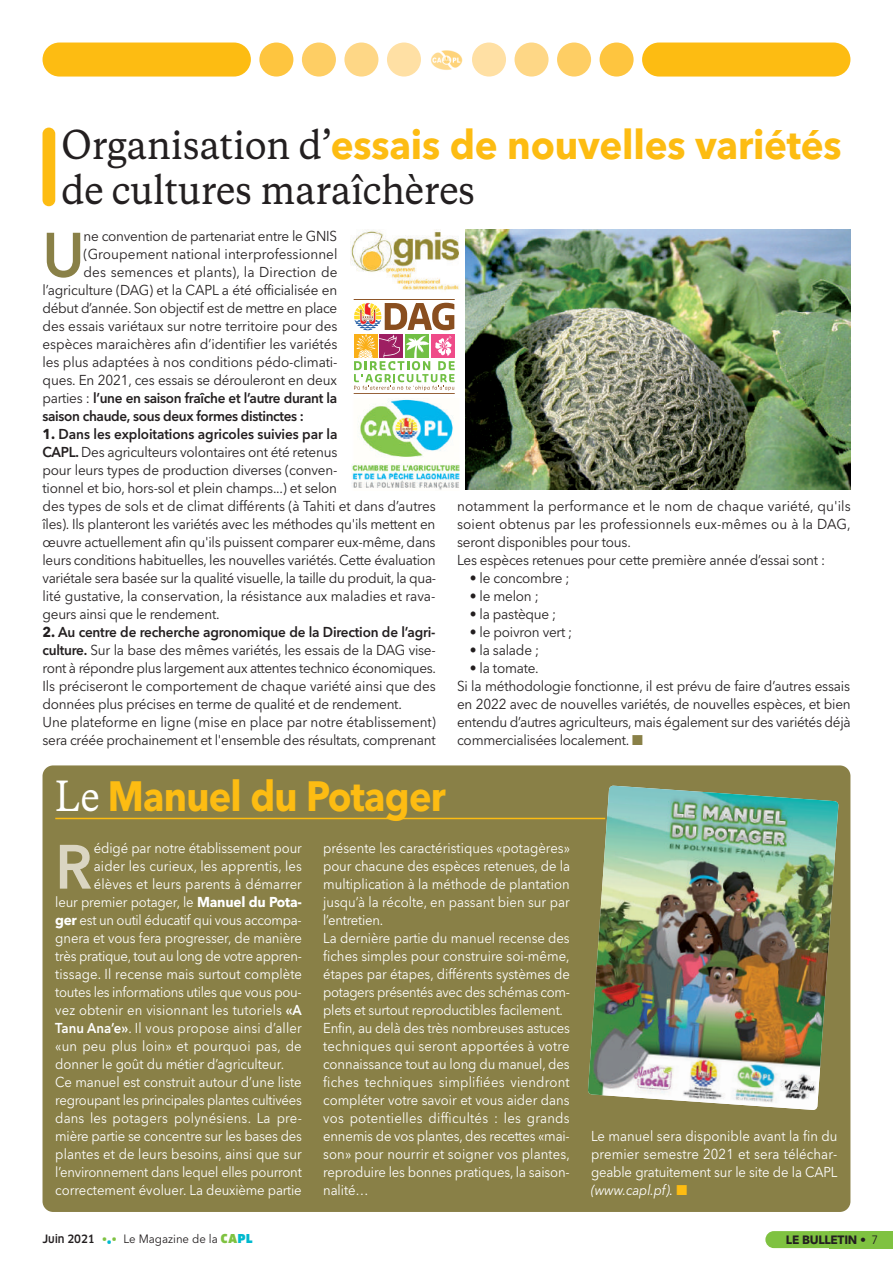
<style>
.page{position:relative;width:893px;height:1263px;background:#fff}
.page>*{position:absolute;margin:0;border:0;box-sizing:border-box;transform-origin:0 0}
.t1{font:600 61.8px "Avenir Next LT Pro";color:#898047;scale:.95 1}
.t2{font:600 61.8px "Avenir Next LT Pro";color:#dad5c2;scale:.95 1}
.t3{font:700 42px "Avenir Next LT Pro";letter-spacing:-.02em;color:#fdbc12;scale:.9 1}
.t4{font:700 40.5px "Avenir Next LT Pro";letter-spacing:-.005em;color:#fdbc12;scale:.95 1}
.t5{font:500 37.5px "Copernicus";letter-spacing:-.005em;color:#231f20;scale:.9 1}
.t6{font:14.25px/18px "Avenir Next LT Pro";letter-spacing:-.02em;color:#231f20;scale:.95 1}
.t7{font:14.25px/18px "Avenir Next LT Pro";letter-spacing:-.005em;color:#fff;scale:.92 1}
.t8{font:14.25px/18px "Avenir Next LT Pro";letter-spacing:.005em;color:#231f20;scale:.95 1}
.t9{font:14.25px "Avenir Next LT Pro";letter-spacing:.015em;color:#fff;scale:.92 1}
.t10{font:600 14.25px "Avenir Next LT Pro";letter-spacing:-.025em;color:#231f20;scale:.95 1}
.t11{font:14.25px "Avenir Next LT Pro";color:#231f20;scale:.95 1}
.t12{font:12px "Avenir Next LT Pro";color:#231f20;scale:.95 1}
.t13{font:700 12px "Avenir Next LT Pro";letter-spacing:-.02em;color:#231f20}
.s1{font-family:"Copernicus";font-weight:500;font-size:37.5px;color:#231f20}
.s2{font-weight:400}
.s3{font-weight:700}
.s4{font-weight:600}
.s5{color:#898047}
.s6{font-family:"Copernicus";font-weight:500;font-size:39px;color:#fff}
.s7{font-style:italic}
.s8{color:#fdbc12}
.s9{font-family:"Clan";font-weight:500;font-size:11.25px}
.s10{font-family:"Clan";font-weight:500;color:#7fc241}
.s11{font-family:"Clan";font-weight:500;color:#00b9ce}
.s12{font-family:"Clan OT";font-weight:900;color:#7fc241}
.s13{font-family:"Clan OT";font-weight:900;color:#00b9ce}
</style>
<div class="page">
<div style="left:765px;top:1231px;width:128px;height:17px;background:#7fc241"></div>
<div style="left:43px;top:765px;width:807px;height:447px;background:#898047;border-radius:11px"></div>
<img style="left:466px;top:230px;width:384px;height:259px">
<img style="left:351px;top:399px;width:109px;height:91px">
<img style="left:351px;top:230px;width:108px;height:61px">
<hr style="left:354px;top:299px;width:101px;height:1px;background:#894e1f">
<hr style="left:354px;top:393px;width:101px;height:1px;background:#894e1f">
<svg style="left:354px;top:303px;width:101px;height:88px"></svg>
<hr style="left:55px;top:818px;width:550px;height:1px;background:#fdbc12">
<div style="left:43px;top:128px;width:12px;height:78px;background:#fdbc12;border-radius:6px"></div>
<img style="left:588px;top:785px;width:250px;height:325px">
<div style="left:43px;top:43px;width:208px;height:34px;background:#fdbc12;border-radius:17px"></div>
<div style="left:642px;top:43px;width:208px;height:34px;background:#fdbc12;border-radius:17px"></div>
<div style="left:302px;top:43px;width:34px;height:34px;background:#fece64;border-radius:17px"></div>
<div style="left:259px;top:43px;width:34px;height:34px;background:#fec53f;border-radius:50%"></div>
<div style="left:344px;top:43px;width:34px;height:34px;background:#fed786;border-radius:17px"></div>
<div style="left:387px;top:43px;width:34px;height:34px;background:#ffe0a4;border-radius:17px"></div>
<img style="left:431px;top:50px;width:32px;height:20px">
<div style="left:472px;top:43px;width:34px;height:34px;background:#ffe0a4;border-radius:17px"></div>
<div style="left:514px;top:43px;width:35px;height:34px;background:#fed786;border-radius:17px"></div>
<div style="left:557px;top:43px;width:34px;height:34px;background:#fece64;border-radius:17px"></div>
<div style="left:600px;top:43px;width:34px;height:34px;background:#fec53f;border-radius:17px"></div>
<h3 class="t4" style="left:62px;top:131px;width:823px"><span class="s1">Organisation d’</span>essais de nouvelles variétés</h3>
<h3 class="t5" style="left:62px;top:175px;width:461px">de cultures maraîchères</h3>
<h1 class="t1" style="left:43px;top:233px;width:46px">U</h1>
<p class="t6" style="left:84px;top:228px;width:268px">ne convention de partenariat entre le GNIS</p>
<p class="t8" style="left:84px;top:246px;width:269px">(Groupement national interprofessionnel</p>
<p class="t8" style="left:84px;top:264px;width:269px">des semences et plants), la Direction de</p>
<p class="t6" style="left:43px;top:282px;width:312px">l’agriculture (DAG) et la CAPL a été officialisée en</p>
<p class="t6" style="left:43px;top:300px;width:312px">début d’année. Son objectif est de mettre en place</p>
<p class="t11" style="left:43px;top:320px;width:312px">des essais variétaux sur notre territoire pour des</p>
<p class="t6" style="left:43px;top:336px;width:312px">espèces maraichères afin d’identifier les variétés</p>
<p class="t6" style="left:43px;top:354px;width:312px">les plus adaptées à nos conditions pédo-climati-</p>
<p class="t6" style="left:43px;top:372px;width:312px">ques. En 2021, ces essais se dérouleront en deux</p>
<p class="t10" style="left:43px;top:392px;width:312px"><span class="s2">parties :</span> l’une en saison fraîche et l’autre durant la</p>
<p class="t10" style="left:43px;top:410px;width:277px">saison chaude, sous deux formes distinctes :</p>
<p class="t6" style="left:43px;top:426px;width:416px"><span class="s3">1.</span> <span class="s4">Dans les exploitations agricoles suivies par la<br>CAPL.</span> Des agriculteurs volontaires ont été retenus<br>pour leurs types de production diverses (conven-<br>tionnel et bio, hors-sol et plein champs...) et selon<br>des types de sols et de climat différents (à Tahiti et dans d’autres îles). Ils planteront les variétés avec les méthodes qu'ils mettent en œuvre actuellement afin qu'ils puissent comparer eux-même, dans leurs conditions habituelles, les nouvelles variétés. Cette évaluation variétale sera basée sur la qualité visuelle, la taille du produit, la qua&shy;lité gustative, la conservation, la résistance aux maladies et rava&shy;geurs ainsi que le rendement.</p>
<p class="t6" style="left:43px;top:624px;width:416px"><span class="s3">2.</span> <span class="s4">Au centre de recherche agronomique de la Direction de l’agri&shy;culture.</span> Sur la base des mêmes variétés, les essais de la DAG vise&shy;ront à répondre plus largement aux attentes technico économiques.<br>Ils préciseront le comportement de chaque variété ainsi que des données plus précises en terme de qualité et de rendement.<br>Une plateforme en ligne (mise en place par notre établissement) sera créée prochainement et l'ensemble des résultats, comprenant</p>
<p class="t8" style="left:457px;top:498px;width:416px">notamment la performance et le nom de chaque variété, qu'ils soient obtenus par les professionnels eux-mêmes ou à la DAG, seront disponibles pour tous.<br>Les espèces retenues pour cette première année d’essai sont :</p>
<p class="t6" style="left:470px;top:570px;width:106px">• le concombre ;</p>
<p class="t6" style="left:470px;top:588px;width:74px">• le melon ;</p>
<p class="t6" style="left:470px;top:606px;width:92px">• la pastèque ;</p>
<p class="t6" style="left:470px;top:624px;width:109px">• le poivron vert ;</p>
<p class="t6" style="left:470px;top:642px;width:74px">• la salade ;</p>
<p class="t6" style="left:457px;top:660px;width:416px;text-indent:13px">• la tomate.<br>Si la méthodologie fonctionne, il est prévu de faire d’autres essais en 2022 avec de nouvelles variétés, de nouvelles espèces, et bien entendu d’autres agriculteurs, mais également sur des variétés déjà commercialisées localement. <span class="s5">■</span></p>
<h2 class="t3" style="left:55px;top:782px;width:436px"><span class="s6">Le</span> Manuel du Potager</h2>
<h1 class="t2" style="left:55px;top:845px;width:40px">R</h1>
<p class="t7" style="left:94px;top:840px;width:228px">édigé par notre établissement pour</p>
<p class="t7" style="left:94px;top:858px;width:228px">aider les curieux, les apprentis, les</p>
<p class="t7" style="left:94px;top:876px;width:228px">élèves et leurs parents à démarrer</p>
<p class="t7" style="left:55px;top:894px;width:270px">leur premier potager, le <span class="s3">Manuel du Pota-</span></p>
<p class="t7" style="left:55px;top:912px;width:269px"><span class="s3">ger</span> est un outil éducatif qui vous accompa-</p>
<p class="t7" style="left:55px;top:930px;width:270px">gnera et vous fera progresser, de manière</p>
<p class="t7" style="left:55px;top:948px;width:270px">très pratique, tout au long de votre appren-</p>
<p class="t7" style="left:55px;top:966px;width:270px">tissage. Il recense mais surtout complète</p>
<p class="t7" style="left:55px;top:984px;width:269px">toutes les informations utiles que vous pou-</p>
<p class="t7" style="left:55px;top:1002px;width:270px">vez obtenir en visionnant les tutoriels <span class="s4">«A</span></p>
<p class="t9" style="left:55px;top:1022px;width:270px"><span class="s4">Tanu Ana’e»</span>. Il vous propose ainsi d’aller</p>
<p class="t9" style="left:55px;top:1040px;width:269px">«un peu plus loin» et pourquoi pas, de</p>
<p class="t7" style="left:55px;top:1056px;width:250px">donner le goût du métier d’agriculteur.</p>
<p class="t7" style="left:55px;top:1074px;width:269px">Ce manuel est construit autour d’une liste</p>
<p class="t7" style="left:55px;top:1092px;width:270px">regroupant les principales plantes cultivées</p>
<p class="t9" style="left:55px;top:1112px;width:270px">dans les potagers polynésiens. La pre-</p>
<p class="t7" style="left:55px;top:1128px;width:270px">mière partie se concentre sur les bases des</p>
<p class="t7" style="left:55px;top:1146px;width:269px">plantes et de leurs besoins, ainsi que sur</p>
<p class="t7" style="left:55px;top:1164px;width:269px">l’environnement dans lequel elles pourront</p>
<p class="t7" style="left:55px;top:1182px;width:269px">correctement évoluer. La deuxième partie</p>
<p class="t7" style="left:323px;top:840px;width:270px">présente les caractéristiques «potagères» pour chacune des espèces retenues, de la multiplication à la méthode de plantation jusqu’à la récolte, en passant bien sur par l’entretien.<br>La dernière partie du manuel recense des fiches simples pour construire soi-même, étapes par étapes, différents systèmes de potagers présentés avec des schémas com&shy;plets et surtout reproductibles facilement.<br>Enfin, au delà des très nombreuses astuces techniques qui seront apportées à votre connaissance tout au long du manuel, des fiches techniques simplifiées viendront compléter votre savoir et vous aider dans vos potentielles difficultés : les grands ennemis de vos plantes, des recettes «mai&shy;son» pour nourrir et soigner vos plantes, reproduire les bonnes pratiques, la saison&shy;nalité…</p>
<p class="t7" style="left:591px;top:1128px;width:269px;text-align:justify">Le manuel sera disponible avant la fin du premier semestre 2021 et sera téléchar&shy;geable gratuitement sur le site de la CAPL <span class="s7">(www.capl.pf).</span> <span class="s8">■</span></p>
<p class="t12" style="left:43px;top:1234px;width:223px"><span class="s9">Juin 2021</span> <span class="s10">•</span><span class="s11">•</span><span class="s10">•</span> Le Magazine de la <span class="s12">CA</span><span class="s13">PL</span></p>
<p class="t13" style="left:786px;top:1235px;width:94px">LE BULLETIN • <span class="s2">7</span></p>
</div>
